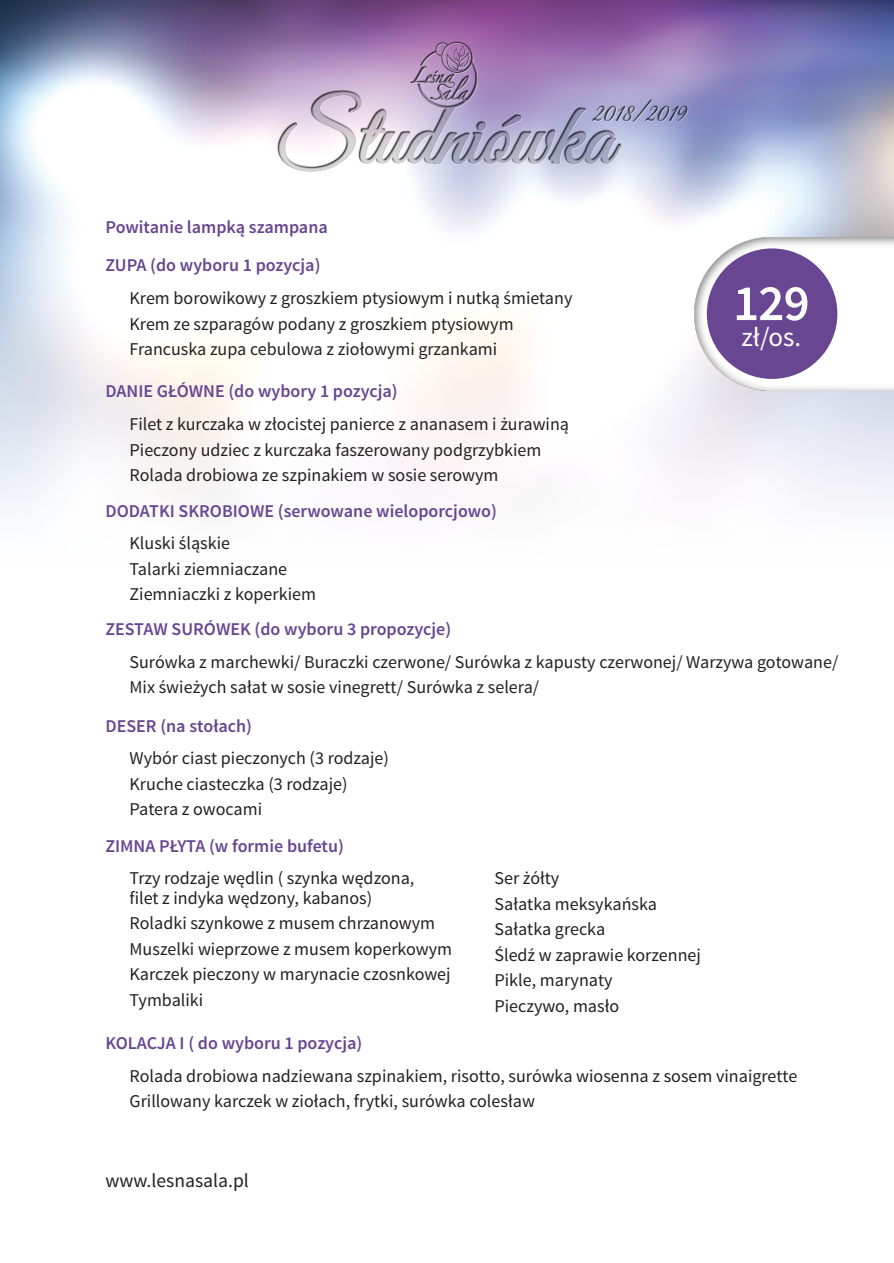
<style>
.page{position:relative;width:894px;height:1263px;background:#fff}
.page>*{position:absolute;margin:0;border:0;box-sizing:border-box;transform-origin:0 0}
.t1{font:600 51px "Source Sans Pro";color:#fff}
.t2{font:27px "Source Sans Pro";color:#fff}
.t3{font:19.5px "Source Sans Pro";color:#231f20}
.t4{font:18px/25.5px "Source Sans Pro";color:#231f20}
.t5{font:600 18px "Source Sans Pro";color:#684691}
</style>
<div class="page">
<img style="left:0;top:0;width:893px;height:512px">
<img style="left:277px;top:41px;width:411px;height:132px">
<img style="left:694px;top:237px;width:199px;height:153px">
<div style="left:706px;top:248px;width:131px;height:131px;background:#684691;border-radius:50%"></div>
<p class="t5" style="left:105px;top:220px;width:224px">Powitanie lampką szampana</p>
<p class="t5" style="left:105px;top:258px;width:216px">ZUPA (do wyboru 1 pozycja)</p>
<p class="t4" style="left:129px;top:287px;width:444px">Krem borowikowy z groszkiem ptysiowym i nutką śmietany<br>Krem ze szparagów podany z groszkiem ptysiowym<br>Francuska zupa cebulowa z ziołowymi grzankami</p>
<p class="t5" style="left:105px;top:384px;width:294px">DANIE GŁÓWNE (do wybory 1 pozycja)</p>
<p class="t4" style="left:129px;top:413px;width:441px">Filet z kurczaka w złocistej panierce z ananasem i żurawiną<br>Pieczony udziec z kurczaka faszerowany podgrzybkiem<br>Rolada drobiowa ze szpinakiem w sosie serowym</p>
<p class="t5" style="left:105px;top:503px;width:393px">DODATKI SKROBIOWE (serwowane wieloporcjowo)</p>
<p class="t4" style="left:129px;top:532px;width:188px">Kluski śląskie<br>Talarki ziemniaczane<br>Ziemniaczki z koperkiem</p>
<p class="t5" style="left:105px;top:622px;width:347px">ZESTAW SURÓWEK (do wyboru 3 propozycje)</p>
<h1 class="t1" style="left:732px;top:282px;width:78px">129</h1>
<h2 class="t2" style="left:741px;top:325px;width:61px">zł/os.</h2>
<p class="t4" style="left:129px;top:651px;width:710px">Surówka z marchewki/ Buraczki czerwone/ Surówka z kapusty czerwonej/ Warzywa gotowane/<br>Mix świeżych sałat w sosie vinegrett/ Surówka z selera/</p>
<p class="t5" style="left:105px;top:718px;width:148px">DESER (na stołach)</p>
<p class="t4" style="left:129px;top:747px;width:261px">Wybór ciast pieczonych (3 rodzaje)<br>Kruche ciasteczka (3 rodzaje)<br>Patera z owocami</p>
<p class="t5" style="left:105px;top:838px;width:240px">ZIMNA PŁYTA (w formie bufetu)</p>
<p class="t4" style="left:129px;top:870px;width:286px;line-height:19.5px">Trzy rodzaje wędlin ( szynka wędzona, filet z indyka wędzony, kabanos)</p>
<p class="t4" style="left:129px;top:912px;width:324px">Roladki szynkowe z musem chrzanowym<br>Muszelki wieprzowe z musem koperkowym<br>Karczek pieczony w marynacie czosnkowej<br>Tymbaliki</p>
<p class="t5" style="left:105px;top:1036px;width:258px">KOLACJA I ( do wyboru 1 pozycja)</p>
<p class="t4" style="left:494px;top:867px;width:208px">Ser żółty<br>Sałatka meksykańska<br>Sałatka grecka<br>Śledź w zaprawie korzennej<br>Pikle, marynaty<br>Pieczywo, masło</p>
<p class="t4" style="left:129px;top:1065px;width:669px">Rolada drobiowa nadziewana szpinakiem, risotto, surówka wiosenna z sosem vinaigrette<br>Grillowany karczek w ziołach, frytki, surówka colesław</p>
<p class="t3" style="left:105px;top:1173px;width:145px">www.lesnasala.pl</p>
</div>
